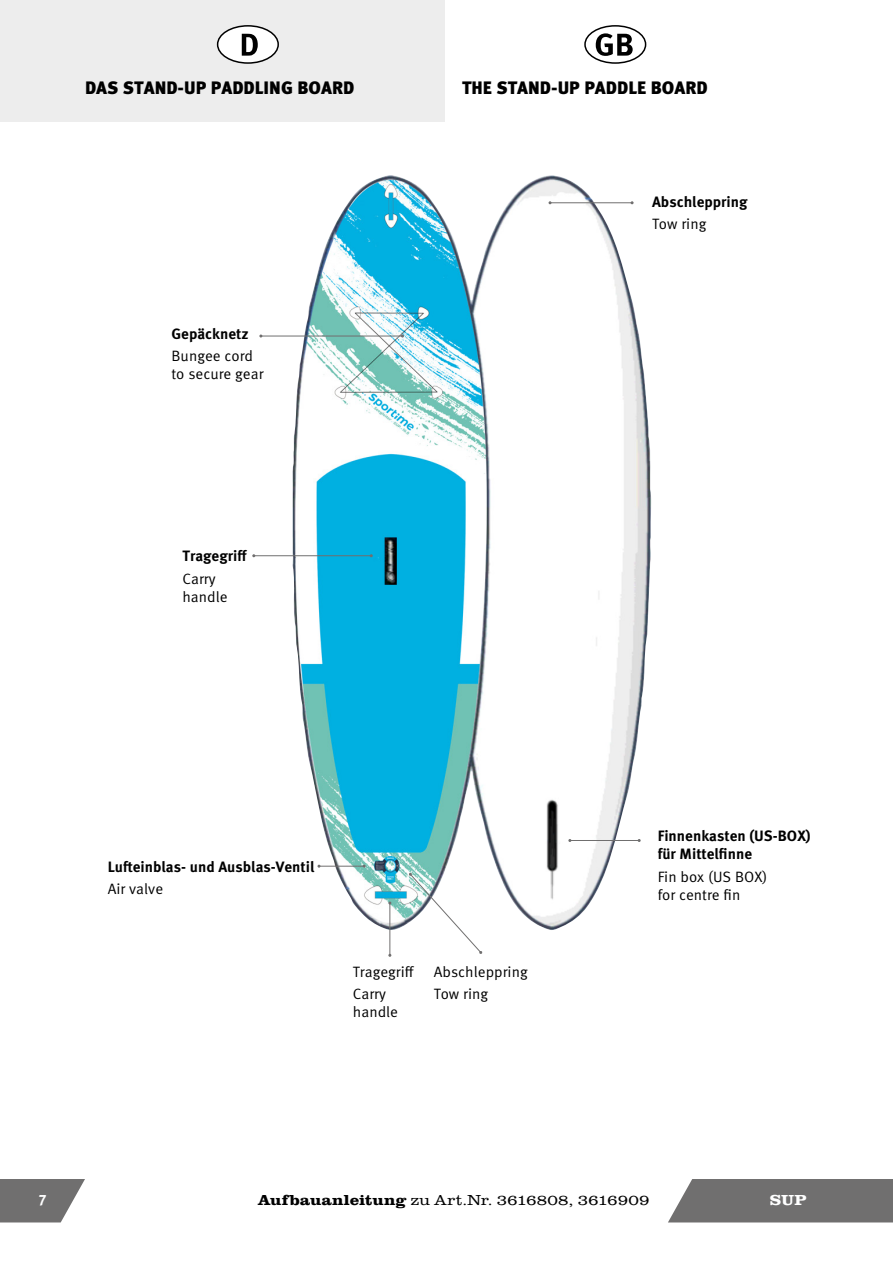
<style>
.page{position:relative;width:893px;height:1263px;background:#fff}
.page>*{position:absolute;margin:0;border:0;box-sizing:border-box;transform-origin:0 0}
.t1{font:900 18px "Meta Pro";color:#000}
.t2{font:15px/18px "Meta Pro Norm";color:#000}
.t3{font:700 15px/18px "Meta Pro";color:#000}
.t4{font:300 15px "Clarendon URW";color:#000;scale:1.15 1}
.t5{font:700 15px "Clarendon URW";color:#fff;scale:1.14 1}
.t6{font:700 15px "Meta Pro";color:#fff}
.s1{font-weight:700}
</style>
<div class="page">
<div style="left:668px;top:1179px;width:225px;height:43px;background:#706f6f"></div>
<svg style="left:0;top:1179px;width:85px;height:43px"></svg>
<div style="left:0;top:0;width:445px;height:121px;background:#ededed"></div>
<div style="left:584px;top:25px;width:62px;height:39px;border:2px solid #000;border-radius:50%"></div>
<svg style="left:596px;top:33px;width:37px;height:23px"></svg>
<div style="left:218px;top:26px;width:60px;height:37px;background:#fff;border-radius:50%"></div>
<div style="left:217px;top:25px;width:62px;height:39px;border:2px solid #000;border-radius:50%"></div>
<svg style="left:242px;top:34px;width:16px;height:22px"></svg>
<img style="left:291px;top:175px;width:361px;height:757px">
<hr style="left:261px;top:336px;width:141px;height:1px;background:#706f6f">
<hr style="left:254px;top:555px;width:117px;height:1px;background:#706f6f">
<hr style="left:319px;top:866px;width:45px;height:1px;background:#706f6f">
<hr style="left:389px;top:903px;width:1px;height:52px;background:#706f6f">
<svg style="left:409px;top:873px;width:73px;height:81px"></svg>
<hr style="left:570px;top:840px;width:69px;height:1px;background:#706f6f">
<hr style="left:550px;top:202px;width:82px;height:1px;background:#706f6f">
<p class="t1" style="left:85px;top:74px;width:271px">DAS STAND-UP PADDLING BOARD</p>
<p class="t3" style="left:171px;top:324px;width:79px">Gepäcknetz</p>
<p class="t2" style="left:171px;top:346px;width:94px">Bungee cord to secure gear</p>
<p class="t3" style="left:182px;top:546px;width:66px">Tragegriff</p>
<p class="t2" style="left:182px;top:568px;width:47px">Carry handle</p>
<p class="t3" style="left:108px;top:856px;width:208px">Lufteinblas- und Ausblas-Ventil</p>
<p class="t2" style="left:108px;top:879px;width:57px">Air valve</p>
<p class="t1" style="left:462px;top:74px;width:247px">THE STAND-UP PADDLE BOARD</p>
<p class="t3" style="left:652px;top:192px;width:97px">Abschleppring</p>
<p class="t2" style="left:652px;top:214px;width:56px">Tow ring</p>
<p class="t3" style="left:658px;top:825px;width:155px">Finnenkasten (US-BOX) für Mittelfinne</p>
<p class="t2" style="left:658px;top:866px;width:111px">Fin box (US BOX) for centre fin</p>
<p class="t2" style="left:353px;top:961px;width:63px">Tragegriff</p>
<p class="t2" style="left:434px;top:961px;width:95px">Abschleppring</p>
<p class="t2" style="left:353px;top:984px;width:35px">Carry</p>
<p class="t2" style="left:434px;top:984px;width:56px">Tow ring</p>
<p class="t2" style="left:353px;top:1002px;width:47px">handle</p>
<p class="t6" style="left:39px;top:1188px;width:9px">7</p>
<p class="t4" style="left:258px;top:1190px;width:342px"><span class="s1">Aufbauanleitung</span> zu Art.Nr. 3616808, 3616909</p>
<p class="t5" style="left:770px;top:1189px;width:34px">SUP</p>
</div>
